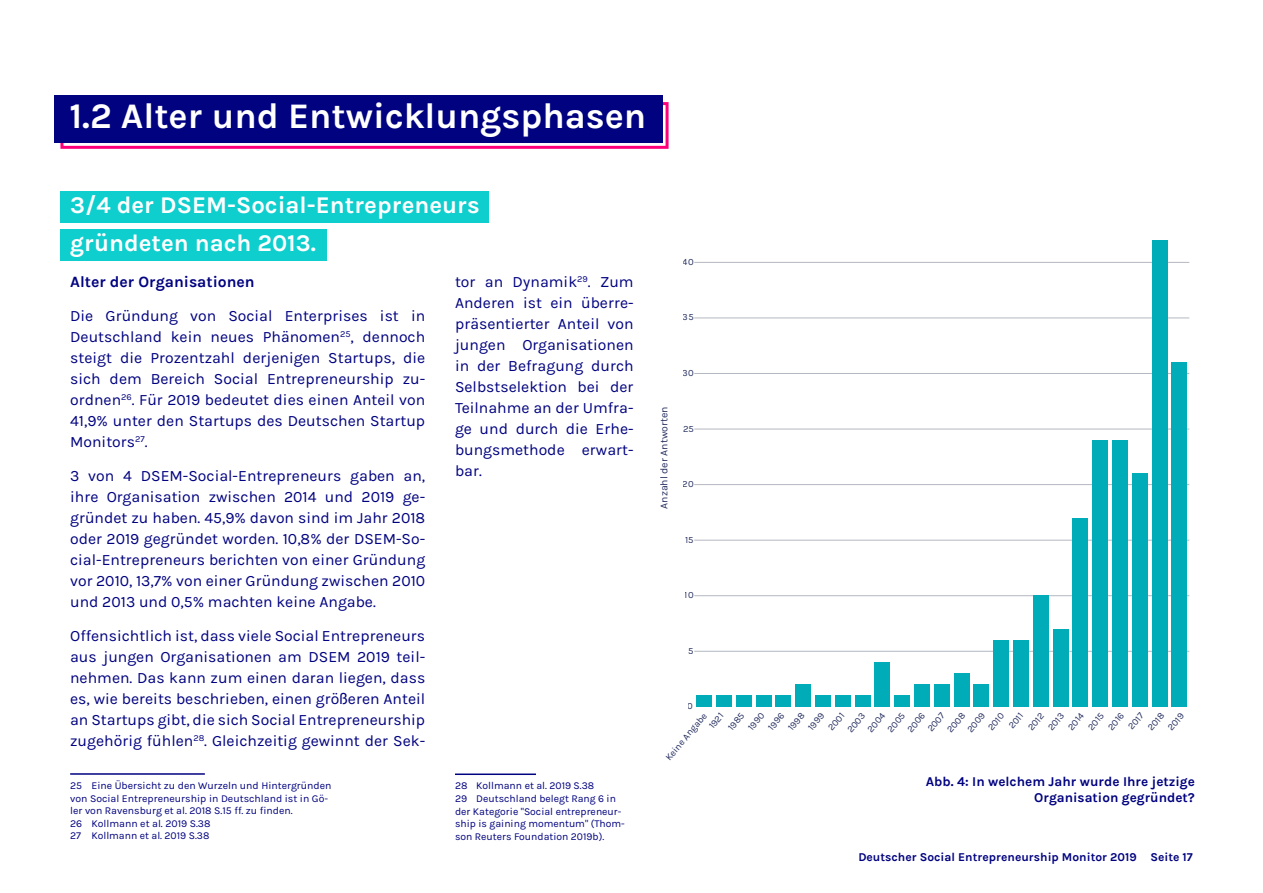
<style>
.page{position:relative;width:1263px;height:893px;background:#fff}
.page>*{position:absolute;margin:0;border:0;box-sizing:border-box;transform-origin:0 0}
.t1{font:700 36px "Karla";color:#fff}
.t2{font:700 24px/37.5px "Karla";color:#fff}
.t3{font:15.75px/21px "Karla";color:#00027f;text-align:justify}
.t4{font:700 15.75px "Karla";color:#00027f}
.t5{font:700 13.5px/16.2px "Karla";color:#00027f;text-align:right}
.t6{font:700 12px "Karla";color:#00027f}
.t7{font:10.5px/12.6px "Karla";color:#00027f}
.t8{font:10.5px "Karla";color:#273060}
.t9{font:9.45px/12.8px "Karla";color:#273060}
.s1{font-family:"Helvetica Neue";font-size:15.3px}
</style>
<div class="page">
<div style="left:60px;top:102px;width:608px;height:47px;border:3px solid #ff007b"></div>
<div style="left:54px;top:95px;width:608px;height:48px;background:#00027f"></div>
<hr style="left:694px;top:651px;width:495px;height:1px;background:#b4b8c0">
<hr style="left:694px;top:595px;width:495px;height:1px;background:#b4b8c0">
<hr style="left:694px;top:540px;width:495px;height:1px;background:#b4b8c0">
<hr style="left:694px;top:484px;width:495px;height:1px;background:#b4b8c0">
<hr style="left:694px;top:429px;width:495px;height:1px;background:#b4b8c0">
<hr style="left:694px;top:373px;width:495px;height:1px;background:#b4b8c0">
<hr style="left:694px;top:318px;width:495px;height:1px;background:#b4b8c0">
<hr style="left:694px;top:262px;width:495px;height:1px;background:#b4b8c0">
<div style="left:696px;top:696px;width:16px;height:11px;background:#00acb8"></div>
<div style="left:716px;top:696px;width:16px;height:11px;background:#00acb8"></div>
<div style="left:736px;top:696px;width:16px;height:11px;background:#00acb8"></div>
<div style="left:756px;top:696px;width:15px;height:11px;background:#00acb8"></div>
<div style="left:775px;top:696px;width:16px;height:11px;background:#00acb8"></div>
<div style="left:795px;top:685px;width:16px;height:22px;background:#00acb8"></div>
<div style="left:815px;top:696px;width:16px;height:11px;background:#00acb8"></div>
<div style="left:835px;top:696px;width:16px;height:11px;background:#00acb8"></div>
<div style="left:855px;top:696px;width:15px;height:11px;background:#00acb8"></div>
<div style="left:874px;top:662px;width:16px;height:45px;background:#00acb8"></div>
<div style="left:894px;top:696px;width:16px;height:11px;background:#00acb8"></div>
<div style="left:914px;top:685px;width:16px;height:22px;background:#00acb8"></div>
<div style="left:934px;top:685px;width:16px;height:22px;background:#00acb8"></div>
<div style="left:954px;top:673px;width:15px;height:34px;background:#00acb8"></div>
<div style="left:973px;top:685px;width:16px;height:22px;background:#00acb8"></div>
<div style="left:993px;top:640px;width:16px;height:67px;background:#00acb8"></div>
<div style="left:1013px;top:640px;width:16px;height:67px;background:#00acb8"></div>
<div style="left:1033px;top:596px;width:16px;height:111px;background:#00acb8"></div>
<div style="left:1053px;top:629px;width:15px;height:78px;background:#00acb8"></div>
<div style="left:1072px;top:518px;width:16px;height:189px;background:#00acb8"></div>
<div style="left:1092px;top:440px;width:16px;height:267px;background:#00acb8"></div>
<div style="left:1112px;top:440px;width:16px;height:267px;background:#00acb8"></div>
<div style="left:1132px;top:473px;width:16px;height:234px;background:#00acb8"></div>
<div style="left:1152px;top:240px;width:15px;height:467px;background:#00acb8"></div>
<div style="left:1171px;top:362px;width:16px;height:345px;background:#00acb8"></div>
<div style="left:60px;top:191px;width:429px;height:32px;background:#0fcece"></div>
<div style="left:60px;top:229px;width:267px;height:31px;background:#0fcece"></div>
<hr style="left:70px;top:773px;width:135px;height:2px;background:#00027f">
<hr style="left:455px;top:773px;width:81px;height:2px;background:#00027f">
<h1 class="t1" style="left:69px;top:95px;width:578px">1.2 Alter und Entwicklungsphasen</h1>
<h2 class="t2" style="left:70px;top:187px;width:411px">3/4 der DSEM-Social-Entrepreneurs gründeten nach 2013.</h2>
<p class="t4" style="left:70px;top:273px;width:186px">Alter der Organisationen</p>
<p class="t3" style="left:70px;top:306px;width:357px">Die Gründung von Social Enterprises ist in Deutschland kein neues Phänomen<sup>25</sup>, dennoch steigt die Prozentzahl derjenigen Startups, die sich dem Bereich Social Entrepreneurship zu&shy;ordnen<sup>26</sup>. Für 2019 bedeutet dies einen Anteil von 41,9% unter den Startups des Deutschen Startup Monitors<sup>27</sup>.</p>
<p class="t3" style="left:70px;top:465px;width:357px">3 von 4 DSEM-Social-Entrepreneurs gaben an, ihre Organisation zwischen 2014 und 2019 ge&shy;gründet zu haben. 45,9% davon sind im Jahr 2018 oder 2019 gegründet worden. 10,8% der DSEM-So&shy;cial-Entrepreneurs berichten von einer Gründung vor 2010, 13,7% von einer Gründung zwischen 2010 und 2013 und 0,5% machten keine Angabe.</p>
<p class="t3" style="left:70px;top:625px;width:357px">Offensichtlich ist, dass viele Social Entrepreneurs aus jungen Organisationen am DSEM 2019 teil&shy;nehmen. Das kann zum einen daran liegen, dass es, wie bereits beschrieben, einen grö<span class="s1">ß</span>eren Anteil an Startups gibt, die sich Social Entrepreneurship zugehörig fühlen<sup>28</sup>. Gleichzeitig gewinnt der Sek-</p>
<p class="t3" style="left:455px;top:272px;width:180px">tor an Dynamik<sup>29</sup>. Zum Anderen ist ein überre&shy;präsentierter Anteil von jungen Organisationen in der Befragung durch Selbstselektion bei der Teilnahme an der Umfra&shy;ge und durch die Erhe&shy;bungsmethode erwart&shy;bar.</p>
<p class="t7" style="left:70px;top:779px;width:263px">25 Eine Übersicht zu den Wurzeln und Hintergründen von Social Entrepreneurship in Deutschland ist in Gö&shy;ler von Ravensburg et al. 2018 S.15 ff. zu finden.<br>26 Kollmann et al. 2019 S.38<br>27 Kollmann et al. 2019 S.38</p>
<p class="t7" style="left:455px;top:780px;width:171px">28 Kollmann et al. 2019 S.38<br>29 Deutschland belegt Rang 6 in der Kategorie "Social entrepreneur&shy;ship is gaining momentum" (Thom&shy;son Reuters Foundation 2019b).</p>
<p class="t9" style="left:683px;top:256px;width:12px">40</p>
<p class="t9" style="left:683px;top:311px;width:13px">35</p>
<p class="t8" style="left:658px;top:509px;width:104px;rotate:-90deg">Anzahl der Antworten</p>
<p class="t9" style="left:683px;top:367px;width:13px">30</p>
<p class="t9" style="left:683px;top:422px;width:12px">25</p>
<p class="t9" style="left:683px;top:478px;width:13px">20</p>
<p class="t9" style="left:685px;top:533px;width:10px">15</p>
<p class="t9" style="left:685px;top:589px;width:10px">10</p>
<p class="t9" style="left:688px;top:644px;width:7px">5</p>
<p class="t9" style="left:688px;top:700px;width:7px">0</p>
<p class="t9" style="left:696px;top:715px;width:19px;text-indent:-52px;rotate:-50deg">Keine Angabe<br>1921</p>
<p class="t9" style="left:725px;top:725px;width:21px;rotate:-50deg">1985</p>
<p class="t9" style="left:745px;top:725px;width:21px;rotate:-50deg">1990</p>
<p class="t9" style="left:765px;top:725px;width:21px;rotate:-50deg">1996</p>
<p class="t9" style="left:785px;top:725px;width:22px;rotate:-50deg">1998</p>
<p class="t9" style="left:805px;top:725px;width:21px;rotate:-50deg">1999</p>
<p class="t9" style="left:825px;top:725px;width:21px;rotate:-50deg">2001</p>
<p class="t9" style="left:844px;top:727px;width:24px;rotate:-50deg">2003</p>
<p class="t9" style="left:864px;top:727px;width:24px;rotate:-50deg">2004</p>
<p class="t9" style="left:884px;top:727px;width:24px;rotate:-50deg">2005</p>
<p class="t9" style="left:904px;top:727px;width:24px;rotate:-50deg">2006</p>
<p class="t9" style="left:924px;top:726px;width:23px;rotate:-50deg">2007</p>
<p class="t9" style="left:944px;top:727px;width:24px;rotate:-50deg">2008</p>
<p class="t9" style="left:964px;top:727px;width:24px;rotate:-50deg">2009</p>
<p class="t9" style="left:985px;top:725px;width:21px;rotate:-50deg">2010</p>
<p class="t9" style="left:1005px;top:723px;width:19px;rotate:-50deg">2011</p>
<p class="t9" style="left:1025px;top:725px;width:21px;rotate:-50deg">2012</p>
<p class="t9" style="left:1045px;top:725px;width:21px;rotate:-50deg">2013</p>
<p class="t9" style="left:1065px;top:725px;width:21px;rotate:-50deg">2014</p>
<p class="t9" style="left:1085px;top:725px;width:21px;rotate:-50deg">2015</p>
<p class="t9" style="left:1105px;top:725px;width:21px;rotate:-50deg">2016</p>
<p class="t9" style="left:1125px;top:724px;width:20px;rotate:-50deg">2017</p>
<p class="t9" style="left:1145px;top:725px;width:22px;rotate:-50deg">2018</p>
<p class="t9" style="left:1165px;top:725px;width:21px;rotate:-50deg">2019</p>
<p class="t5" style="left:926px;top:773px;width:271px">Abb. 4: In welchem Jahr wurde Ihre jetzige<br>Organisation gegründet?</p>
<p class="t6" style="left:858px;top:850px;width:336px">Deutscher Social Entrepreneurship Monitor 2019 Seite 17</p>
</div>
